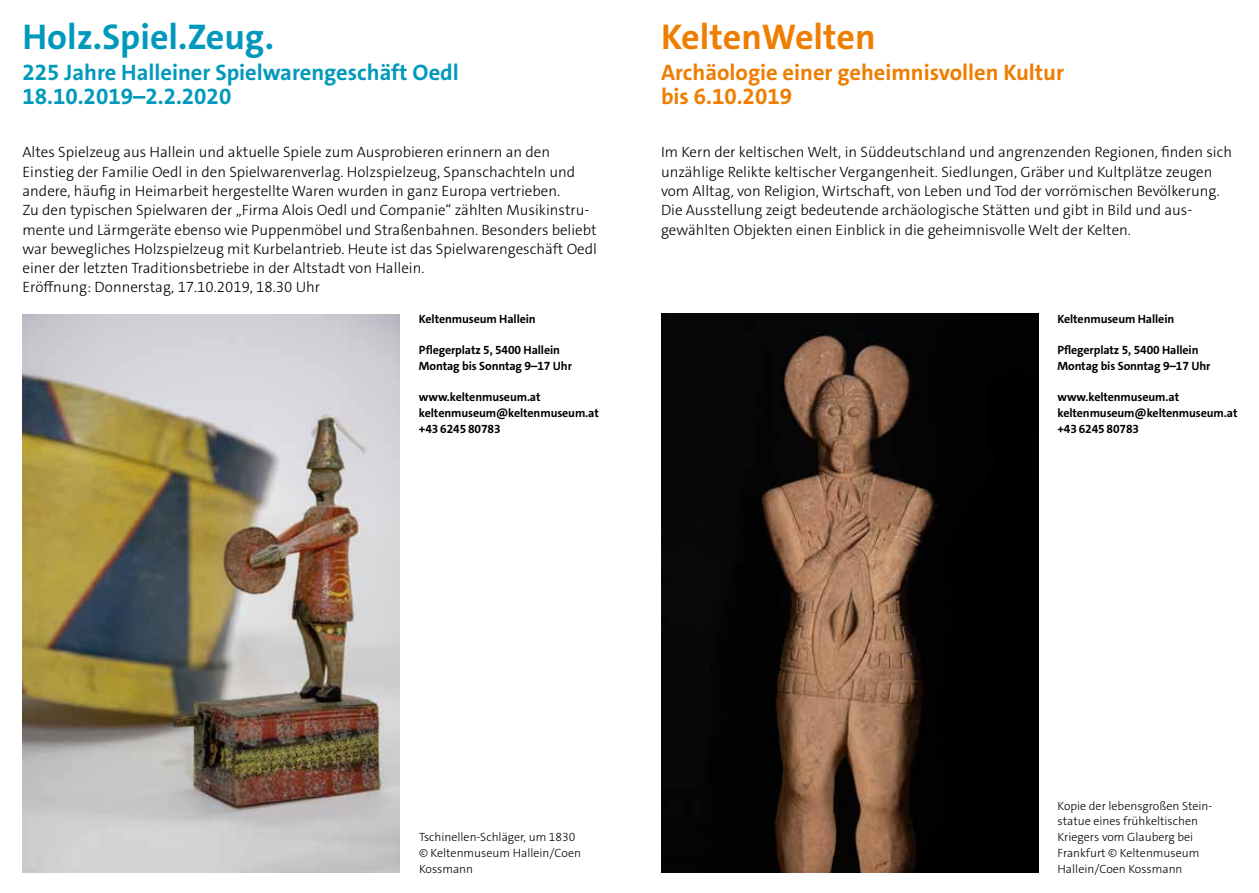
<style>
.page{position:relative;width:1259px;height:893px;background:#fff}
.page>*{position:absolute;margin:0;border:0;box-sizing:border-box;transform-origin:0 0}
.t1{font:700 36px "The Sans C4 s";color:#0099bc}
.t2{font:700 36px "The Sans C4 s";color:#ef7d00}
.t3{font:700 22.5px/24px "The Sans C4 s";color:#0099bc}
.t4{font:700 22.5px/24px "The Sans C4 s";color:#ef7d00}
.t5{font:300 15px/19.4px "The Sans C4 s";color:#000}
.t6{font:700 12px/15.8px "The Sans C4 s";letter-spacing:-.01em;color:#000}
.t7{font:300 12px/15.8px "The Sans C4 s";color:#000}
</style>
<div class="page">
<img style="left:23px;top:314px;width:377px;height:559px">
<img style="left:661px;top:314px;width:377px;height:559px">
<h1 class="t1" style="left:23px;top:14px;width:253px">Holz.Spiel.Zeug.</h1>
<h2 class="t3" style="left:23px;top:61px;width:438px">225 Jahre Halleiner Spielwarengeschäft Oedl<br>18.10.2019–2.2.2020</h2>
<p class="t5" style="left:23px;top:143px;width:576px">Altes Spielzeug aus Hallein und aktuelle Spiele zum Ausprobieren erinnern an den Einstieg der Familie Oedl in den Spielwarenverlag. Holzspielzeug, Spanschachteln und andere, häufig in Heimarbeit hergestellte Waren wurden in ganz Europa vertrieben.<br>Zu den typischen Spielwaren der „Firma Alois Oedl und Companie“ zählten Musikinstru&shy;mente und Lärmgeräte ebenso wie Puppenmöbel und Straßenbahnen. Besonders beliebt war bewegliches Holzspielzeug mit Kurbelantrieb. Heute ist das Spielwarengeschäft Oedl einer der letzten Traditionsbetriebe in der Altstadt von Hallein.<br>Eröffnung: Donnerstag, 17.10.2019, 18.30 Uhr</p>
<p class="t6" style="left:419px;top:311px;width:118px">Keltenmuseum Hallein</p>
<p class="t6" style="left:419px;top:342px;width:154px">Pflegerplatz 5, 5400 Hallein<br>Montag bis Sonntag 9–17 Uhr</p>
<p class="t6" style="left:419px;top:389px;width:181px">www.keltenmuseum.at keltenmuseum@keltenmuseum.at +43 6245 80783</p>
<h1 class="t2" style="left:661px;top:14px;width:216px">KeltenWelten</h1>
<h2 class="t4" style="left:661px;top:61px;width:404px">Archäologie einer geheimnisvollen Kultur bis 6.10.2019</h2>
<p class="t5" style="left:661px;top:143px;width:572px">Im Kern der keltischen Welt, in Süddeutschland und angrenzenden Regionen, finden sich unzählige Relikte keltischer Vergangenheit. Siedlungen, Gräber und Kultplätze zeugen vom Alltag, von Religion, Wirtschaft, von Leben und Tod der vorrömischen Bevölkerung.<br>Die Ausstellung zeigt bedeutende archäologische Stätten und gibt in Bild und aus&shy;gewählten Objekten einen Einblick in die geheimnisvolle Welt der Kelten.</p>
<p class="t6" style="left:1057px;top:311px;width:118px">Keltenmuseum Hallein</p>
<p class="t6" style="left:1057px;top:342px;width:154px">Pflegerplatz 5, 5400 Hallein<br>Montag bis Sonntag 9–17 Uhr</p>
<p class="t6" style="left:1057px;top:389px;width:181px">www.keltenmuseum.at keltenmuseum@keltenmuseum.at +43 6245 80783</p>
<p class="t7" style="left:419px;top:829px;width:163px">Tschinellen-Schläger, um 1830 © Keltenmuseum Hallein/Coen<br>Kossmann</p>
<p class="t7" style="left:1057px;top:798px;width:156px">Kopie der lebensgroßen Stein&shy;statue eines frühkeltischen<br>Kriegers vom Glauberg bei<br>Frankfurt © Keltenmuseum<br>Hallein/Coen Kossmann</p>
</div>
